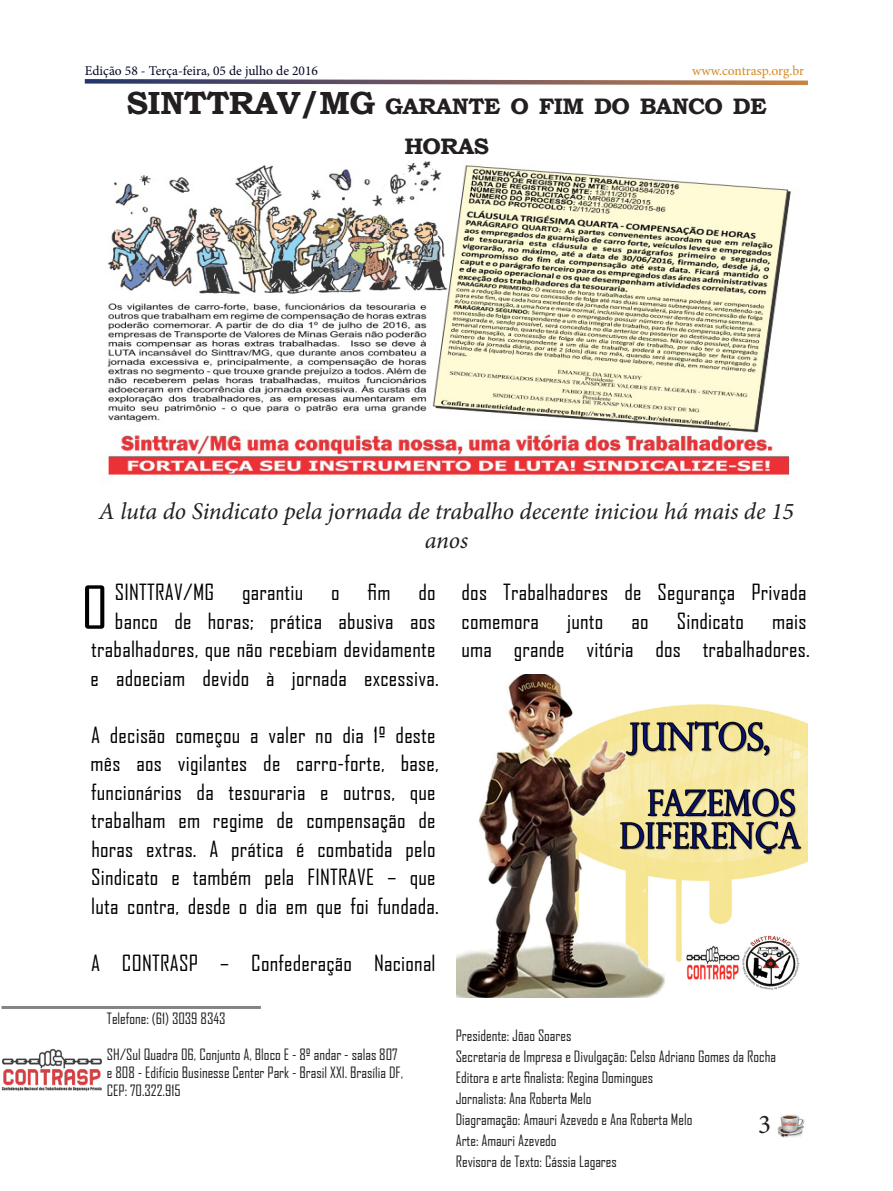
<style>
.page{position:relative;width:893px;height:1191px;background:#fff}
.page>*{position:absolute;margin:0;border:0;box-sizing:border-box;transform-origin:0 0}
.t1{font:56.85px "Agency FB";color:#000;scale:1.05 1}
.t2{font:700 31.95px "Bookman Old Style";color:#231f20}
.t3{font:27px "Minion Pro";color:#231f20}
.t4{font:italic 24px/28.8px "Minion Pro";letter-spacing:-.005em;color:#231f20;text-align:center}
.t5{font:700 22.35px/39.6px "Bookman Old Style";letter-spacing:-.03em;color:#231f20}
.t6{font:21.3px/28.5px "Agency FB";letter-spacing:.01em;color:#000;text-align:right;scale:1.05 1}
.t7{font:15px/18px "Agency FB";color:#231f20}
.t8{font:13.5px "Minion Pro";color:#000622}
.t9{font:13.5px "Minion Pro";letter-spacing:-.005em;color:#d48a20}
.s1{font-size:31.95px}
</style>
<div class="page">
<img style="left:777px;top:1115px;width:28px;height:23px">
<svg style="left:84px;top:79px;width:724px;height:7px"></svg>
<img style="left:2px;top:1049px;width:100px;height:42px">
<hr style="left:2px;top:1006px;width:259px;height:3px;background:#828487">
<img style="left:106px;top:162px;width:685px;height:313px">
<img style="left:456px;top:675px;width:352px;height:322px">
<p class="t8" style="left:85px;top:61px;width:235px">Edição 58 - Terça-feira, 05 de julho de 2016</p>
<p class="t9" style="left:692px;top:61px;width:114px">www.contrasp.org.br</p>
<p class="t2" style="left:126px;top:80px;width:58px">SINTTR</p>
<p class="t5" style="left:404px;top:86px;width:364px;text-indent:-150px"><span class="s1">AV/MG</span> GARANTE O FIM DO BANCO DE<br>HORAS</p>
<p class="t4" style="left:99px;top:497px;width:697px">A luta do Sindicato pela jornada de trabalho decente iniciou há mais de 15 anos</p>
<p class="t1" style="left:81px;top:573px;width:27px">O</p>
<p class="t6" style="left:115px;top:577px;width:96px">SINTTRAV/MG</p>
<p class="t6" style="left:242px;top:577px;width:60px">garantiu</p>
<p class="t6" style="left:331px;top:577px;width:10px">o</p>
<p class="t6" style="left:368px;top:577px;width:23px">fim</p>
<p class="t6" style="left:91px;top:577px;width:333px">do<br>banco de horas; prática abusiva aos trabalhadores, que não recebiam devidamente e adoeciam devido à jornada excessiva.</p>
<p class="t6" style="left:91px;top:720px;width:333px;text-align:left">A decisão começou a valer no dia 1º deste mês aos vigilantes de carro-forte, base, funcionários da tesouraria e outros, que trabalham em regime de compensação de horas extras. A prática é combatida pelo Sindicato e também pela FINTRAVE – que luta contra, desde o dia em que foi fundada.</p>
<p class="t6" style="left:91px;top:948px;width:330px">A CONTRASP – Confederação Nacional</p>
<p class="t7" style="left:107px;top:1009px;width:120px">Telefone: (61) 3039 8343</p>
<p class="t7" style="left:107px;top:1045px;width:298px">SH/Sul Quadra 06, Conjunto A, Bloco E - 8º andar - salas 807 e 808 - Edifício Businesse Center Park - Brasil XXI. Brasília DF,<br>CEP: 70.322.915</p>
<p class="t6" style="left:461px;top:577px;width:330px;text-align:left">dos Trabalhadores de Segurança Privada comemora</p>
<p class="t6" style="left:567px;top:606px;width:36px">junto</p>
<p class="t6" style="left:631px;top:606px;width:18px">ao</p>
<p class="t6" style="left:677px;top:606px;width:65px">Sindicato</p>
<p class="t6" style="left:461px;top:606px;width:333px">mais<br>uma grande vitória dos trabalhadores.</p>
<p class="t7" style="left:456px;top:1026px;width:117px">Presidente: Jõao Soares</p>
<p class="t7" style="left:456px;top:1047px;width:322px">Secretaria de Impresa e Divulgação: Celso Adriano Gomes da Rocha</p>
<p class="t7" style="left:456px;top:1068px;width:199px">Editora e arte finalista: Regina Domingues</p>
<p class="t7" style="left:456px;top:1089px;width:137px">Jornalista: Ana Roberta Melo</p>
<p class="t7" style="left:456px;top:1110px;width:238px">Diagramação: Amauri Azevedo e Ana Roberta Melo</p>
<p class="t7" style="left:456px;top:1131px;width:102px">Arte: Amauri Azevedo</p>
<p class="t7" style="left:456px;top:1152px;width:163px">Revisora de Texto: Cássia Lagares</p>
<p class="t3" style="left:758px;top:1106px;width:14px">3</p>
</div>
